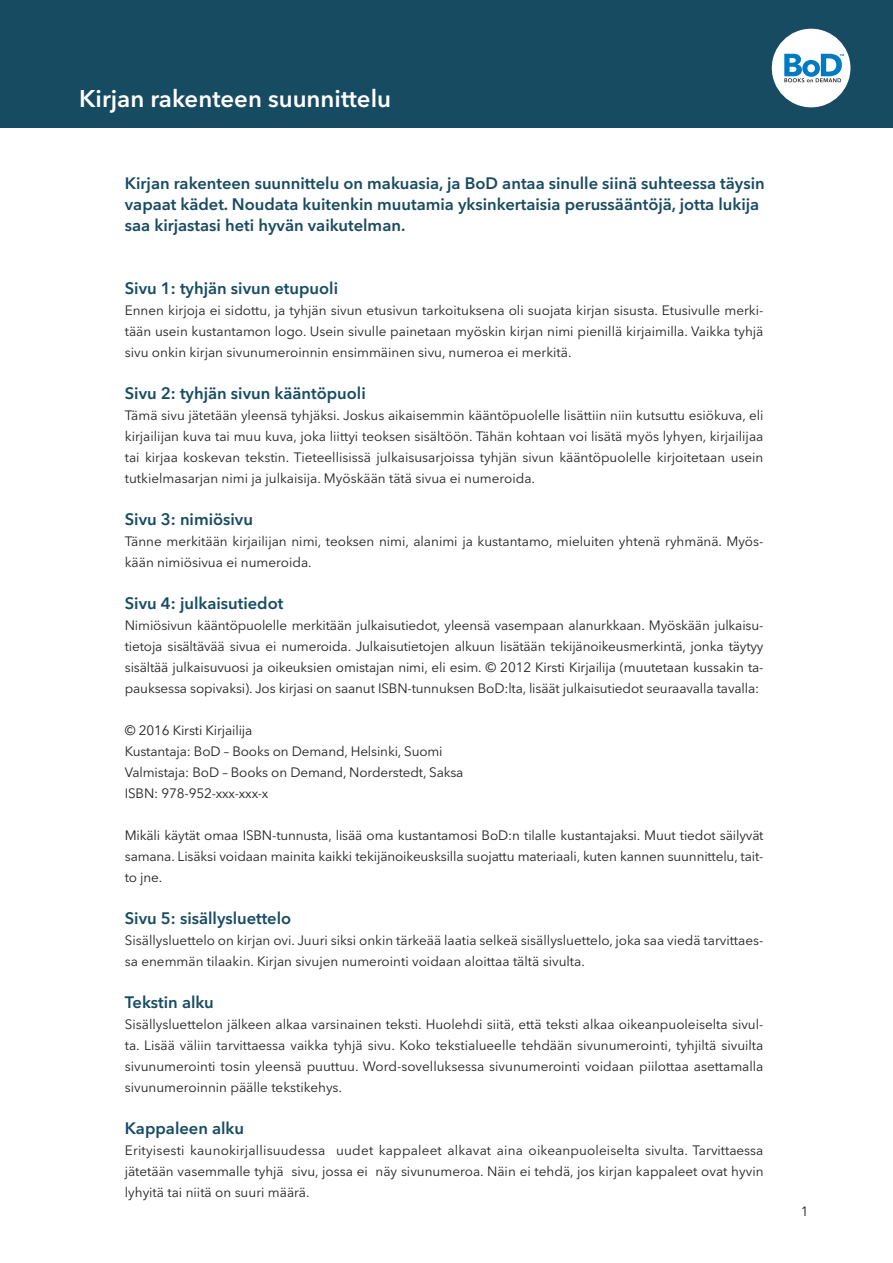
<style>
.page{position:relative;width:893px;height:1263px;background:#fff}
.page>*{position:absolute;margin:0;border:0;box-sizing:border-box;transform-origin:0 0}
.t1{font:600 24px "Avenir Next LT Pro";color:#fff}
.t2{font:600 16.5px/21px "Avenir Next LT Pro";color:#184a60}
.t3{font:600 16.5px "Avenir Next LT Pro";color:#164b62}
.t4{font:13.5px/21px "Avenir Next LT Pro";color:#231f20;text-align:justify}
</style>
<div class="page">
<div style="left:0;top:0;width:893px;height:127px;background:#164b62"></div>
<div style="left:772px;top:29px;width:78px;height:78px;background:#fff;border-radius:50%"></div>
<svg style="left:784px;top:54px;width:60px;height:28px"></svg>
<h1 class="t1" style="left:79px;top:84px;width:314px">Kirjan rakenteen suunnittelu</h1>
<p class="t2" style="left:125px;top:173px;width:641px">Kirjan rakenteen suunnittelu on makuasia, ja BoD antaa sinulle siinä suhteessa täysin vapaat kädet. Noudata kuitenkin muutamia yksinkertaisia perussääntöjä, jotta lukija saa kirjastasi heti hyvän vaikutelman.</p>
<p class="t3" style="left:125px;top:278px;width:215px">Sivu 1: tyhjän sivun etupuoli</p>
<p class="t4" style="left:125px;top:300px;width:640px">Ennen kirjoja ei sidottu, ja tyhjän sivun etusivun tarkoituksena oli suojata kirjan sisusta. Etusivulle merki&shy;tään usein kustantamon logo. Usein sivulle painetaan myöskin kirjan nimi pienillä kirjaimilla. Vaikka tyhjä sivu onkin kirjan sivunumeroinnin ensimmäinen sivu, numeroa ei merkitä.</p>
<p class="t3" style="left:125px;top:383px;width:242px">Sivu 2: tyhjän sivun kääntöpuoli</p>
<p class="t4" style="left:125px;top:405px;width:640px">Tämä sivu jätetään yleensä tyhjäksi. Joskus aikaisemmin kääntöpuolelle lisättiin niin kutsuttu esiökuva, eli kirjailijan kuva tai muu kuva, joka liittyi teoksen sisältöön. Tähän kohtaan voi lisätä myös lyhyen, kirjailijaa tai kirjaa koskevan tekstin. Tieteellisissä julkaisusarjoissa tyhjän sivun kääntöpuolelle kirjoitetaan usein tutkielmasarjan nimi ja julkaisija. Myöskään tätä sivua ei numeroida.</p>
<p class="t3" style="left:125px;top:509px;width:130px">Sivu 3: nimiösivu</p>
<p class="t4" style="left:125px;top:531px;width:640px">Tänne merkitään kirjailijan nimi, teoksen nimi, alanimi ja kustantamo, mieluiten yhtenä ryhmänä. Myös&shy;kään nimiösivua ei numeroida.</p>
<p class="t3" style="left:125px;top:593px;width:160px">Sivu 4: julkaisutiedot</p>
<p class="t4" style="left:125px;top:615px;width:640px">Nimiösivun kääntöpuolelle merkitään julkaisutiedot, yleensä vasempaan alanurkkaan. Myöskään julkaisu&shy;tietoja sisältävää sivua ei numeroida. Julkaisutietojen alkuun lisätään tekijänoikeusmerkintä, jonka täytyy sisältää julkaisuvuosi ja oikeuksien omistajan nimi, eli esim. © 2012 Kirsti Kirjailija (muutetaan kussakin ta&shy;pauksessa sopivaksi). Jos kirjasi on saanut ISBN-tunnuksen BoD:lta, lisäät julkaisutiedot seuraavalla tavalla:</p>
<p class="t4" style="left:125px;top:720px;width:340px;text-align:left">© 2016 Kirsti Kirjailija<br>Kustantaja: BoD – Books on Demand, Helsinki, Suomi Valmistaja: BoD – Books on Demand, Norderstedt, Saksa ISBN: 978-952-xxx-xxx-x</p>
<p class="t4" style="left:125px;top:825px;width:640px">Mikäli käytät omaa ISBN-tunnusta, lisää oma kustantamosi BoD:n tilalle kustantajaksi. Muut tiedot säilyvät samana. Lisäksi voidaan mainita kaikki tekijänoikeusksilla suojattu materiaali, kuten kannen suunnittelu, tait&shy;to jne.</p>
<p class="t3" style="left:125px;top:908px;width:168px">Sivu 5: sisällysluettelo</p>
<p class="t4" style="left:125px;top:930px;width:640px">Sisällysluettelo on kirjan ovi. Juuri siksi onkin tärkeää laatia selkeä sisällysluettelo, joka saa viedä tarvittaes&shy;sa enemmän tilaakin. Kirjan sivujen numerointi voidaan aloittaa tältä sivulta.</p>
<p class="t3" style="left:125px;top:992px;width:91px">Tekstin alku</p>
<p class="t4" style="left:125px;top:1014px;width:640px">Sisällysluettelon jälkeen alkaa varsinainen teksti. Huolehdi siitä, että teksti alkaa oikeanpuoleiselta sivul&shy;ta. Lisää väliin tarvittaessa vaikka tyhjä sivu. Koko tekstialueelle tehdään sivunumerointi, tyhjiltä sivuilta sivunumerointi tosin yleensä puuttuu. Word-sovelluksessa sivunumerointi voidaan piilottaa asettamalla sivunumeroinnin päälle tekstikehys.</p>
<p class="t3" style="left:125px;top:1118px;width:121px">Kappaleen alku</p>
<p class="t4" style="left:125px;top:1140px;width:640px">Erityisesti kaunokirjallisuudessa uudet kappaleet alkavat aina oikeanpuoleiselta sivulta. Tarvittaessa jätetään vasemmalle tyhjä sivu, jossa ei näy sivunumeroa. Näin ei tehdä, jos kirjan kappaleet ovat hyvin lyhyitä tai niitä on suuri määrä.</p>
<p class="t4" style="left:801px;top:1200px;width:9px">1</p>
</div>
